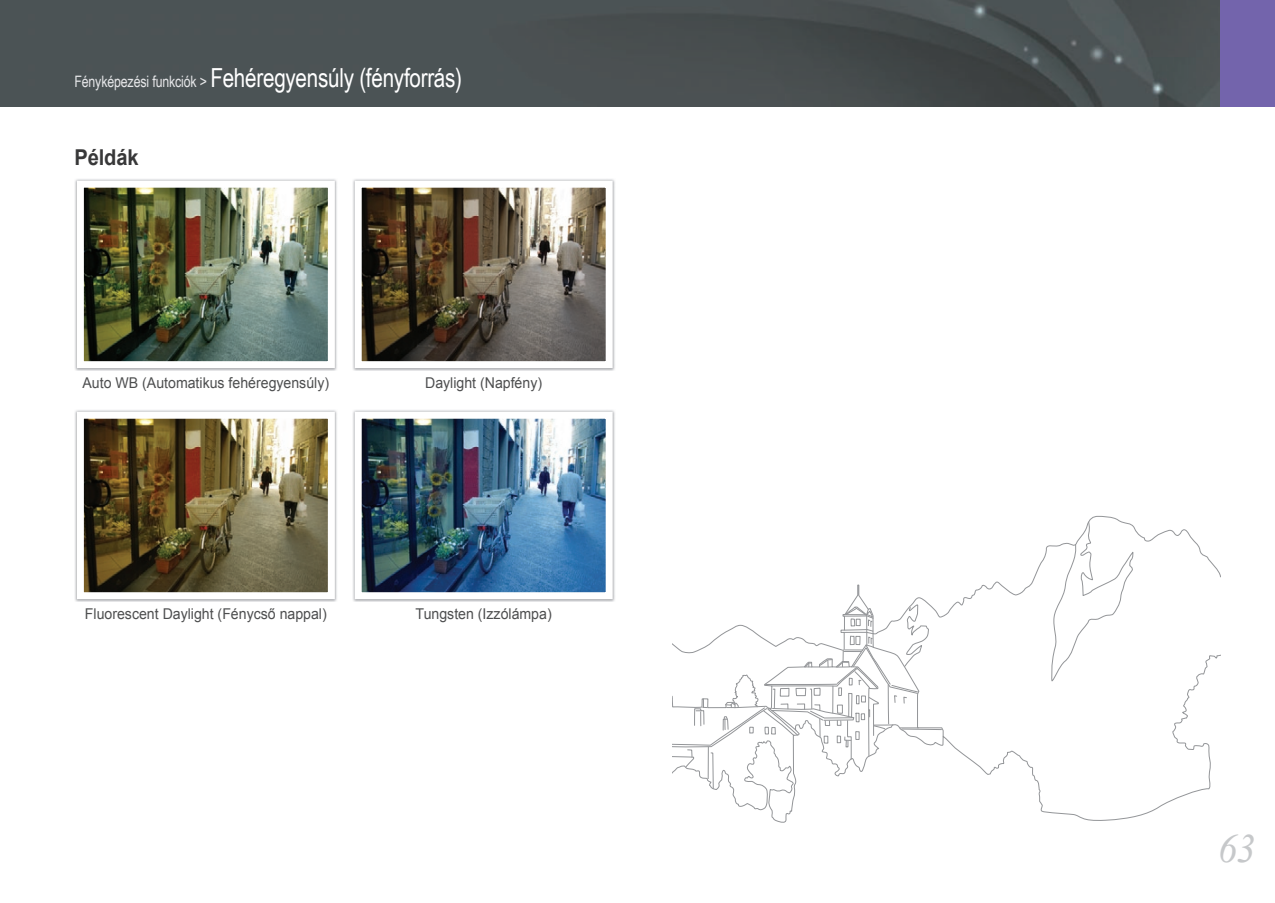
<style>
.page{position:relative;width:1275px;height:903px;background:#fff}
.page>*{position:absolute;margin:0;border:0;box-sizing:border-box;transform-origin:0 0}
.t1{font:italic 40.25px "Times New Roman";color:#c6c8ca;scale:.95 1}
.t2{font:26.25px "Arial Narrow";letter-spacing:-.01em;color:#fff;scale:.96 1}
.t3{font:700 21.88px "Arial";letter-spacing:-.005em;color:#383839;scale:.92 1}
.t4{font:14.88px "Arial";color:#4d4e4f;scale:.95 1}
.s1{font-size:15.75px;color:#e6e7e9}
</style>
<div class="page">
<img style="left:0;top:0;width:1220px;height:107px">
<div style="left:1220px;top:0;width:55px;height:107px;background:#7364ac"></div>
<img style="left:75px;top:179px;width:262px;height:192px">
<img style="left:353px;top:179px;width:262px;height:192px">
<img style="left:75px;top:410px;width:262px;height:192px">
<img style="left:353px;top:410px;width:262px;height:192px">
<svg style="left:944px;top:516px;width:276px;height:100px"></svg>
<svg style="left:713px;top:655px;width:507px;height:168px"></svg>
<svg style="left:672px;top:584px;width:272px;height:205px"></svg>
<svg style="left:1050px;top:521px;width:83px;height:161px"></svg>
<h2 class="t2" style="left:74px;top:62px;width:405px"><span class="s1">Fényképezési funkciók &gt;</span> Fehéregyensúly (fényforrás)</h2>
<h3 class="t3" style="left:74px;top:145px;width:71px">Példák</h3>
<p class="t4" style="left:83px;top:375px;width:261px">Auto WB (Automatikus fehéregyensúly)</p>
<p class="t4" style="left:425px;top:375px;width:125px">Daylight (Napfény)</p>
<p class="t4" style="left:85px;top:606px;width:256px">Fluorescent Daylight (Fénycső nappal)</p>
<p class="t4" style="left:416px;top:606px;width:145px">Tungsten (Izzólámpa)</p>
<h1 class="t1" style="left:1218px;top:826px;width:41px">63</h1>
</div>
